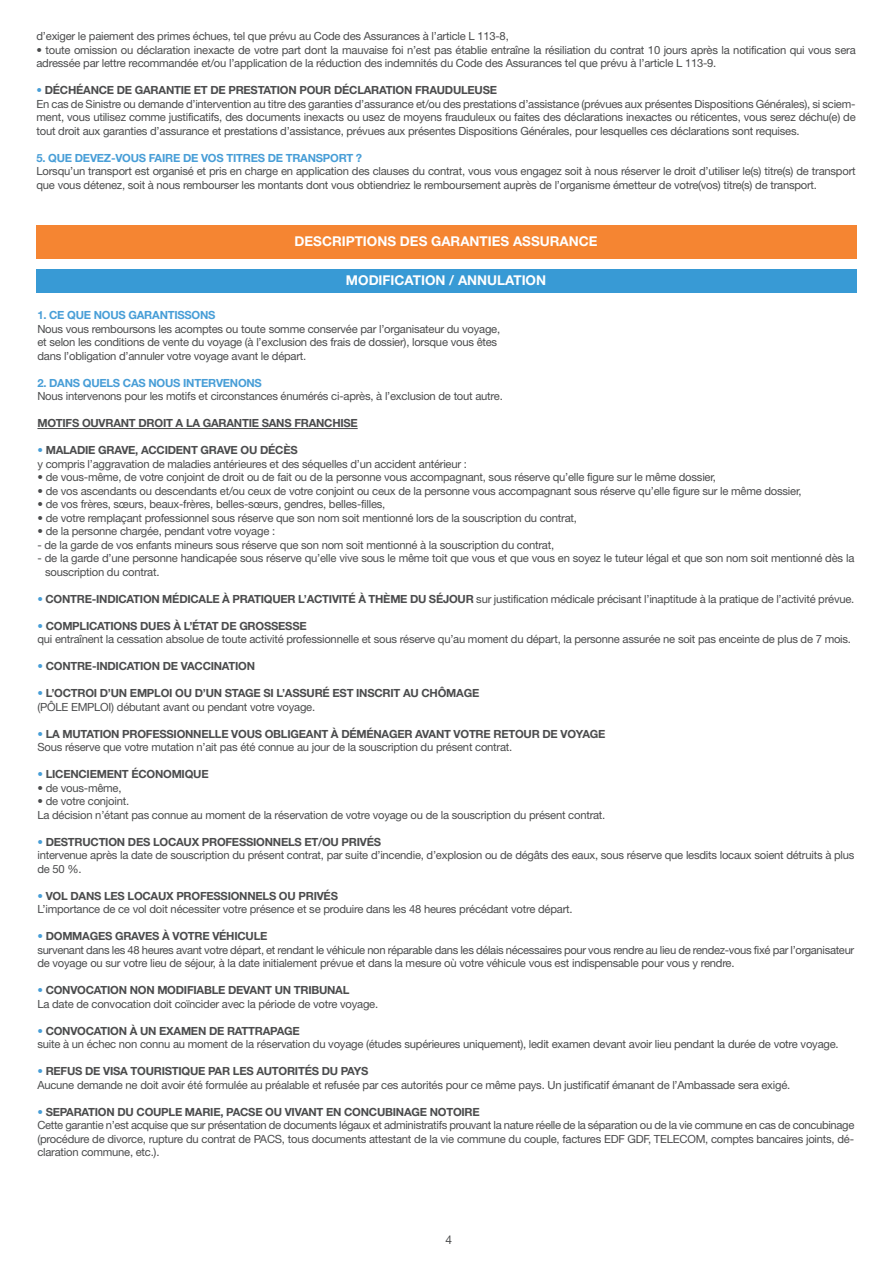
<style>
.page{position:relative;width:893px;height:1263px;background:#fff}
.page>*{position:absolute;margin:0;border:0;box-sizing:border-box;transform-origin:0 0}
.t1{font:700 13.5px "Helvetica Neue";color:#fff}
.t2{font:12px "Helvetica Neue";color:#4b4c4d}
.t3{font:11.25px/13.5px "Helvetica Neue";letter-spacing:-.02em;color:#4b4c4d}
.t4{font:700 11.25px/13.5px "Helvetica Neue";letter-spacing:-.02em;color:#4b4c4d}
.t5{font:700 11.25px "Helvetica Neue";letter-spacing:-.02em;color:#489ed7}
.s1{font-weight:500;color:#489ed7}
.s2{font-weight:700}
.s3{font-weight:400}
</style>
<div class="page">
<hr style="left:37px;top:428px;width:321px;height:1px;background:#4b4c4d">
<div style="left:36px;top:225px;width:820px;height:34px;background:#f58532"></div>
<div style="left:36px;top:270px;width:820px;height:23px;background:#389ad5"></div>
<p class="t3" style="left:37px;top:31px;width:474px">d’exiger le paiement des primes échues, tel que prévu au Code des Assurances à l’article L 113-8,</p>
<p class="t3" style="left:37px;top:44px;width:821px">• toute omission ou déclaration inexacte de votre part dont la mauvaise foi n’est pas établie entraîne la résiliation du contrat 10 jours après la notification qui vous sera adressée par lettre recommandée et/ou l’application de la réduction des indemnités du Code des Assurances tel que prévu à l’article L 113-9.</p>
<p class="t3" style="left:37px;top:85px;width:821px"><span class="s1">•</span> <span class="s2">DÉCHÉANCE DE GARANTIE ET DE PRESTATION POUR DÉCLARATION FRAUDULEUSE<br></span>En cas de Sinistre ou demande d’intervention au titre des garanties d’assurance et/ou des prestations d’assistance (prévues aux présentes Dispositions Générales), si sciem&shy;ment, vous utilisez comme justificatifs, des documents inexacts ou usez de moyens frauduleux ou faites des déclarations inexactes ou réticentes, vous serez déchu(e) de tout droit aux garanties d’assurance et prestations d’assistance, prévues aux présentes Dispositions Générales, pour lesquelles ces déclarations sont requises.</p>
<p class="t5" style="left:37px;top:154px;width:327px">5. QUE DEVEZ-VOUS FAIRE DE VOS TITRES DE TRANSPORT ?</p>
<p class="t3" style="left:37px;top:166px;width:821px">Lorsqu’un transport est organisé et pris en charge en application des clauses du contrat, vous vous engagez soit à nous réserver le droit d’utiliser le(s) titre(s) de transport que vous détenez, soit à nous rembourser les montants dont vous obtiendriez le remboursement auprès de l’organisme émetteur de votre(vos) titre(s) de transport.</p>
<p class="t1" style="left:295px;top:236px;width:304px">DESCRIPTIONS DES GARANTIES ASSURANCE</p>
<p class="t1" style="left:346px;top:275px;width:202px">MODIFICATION / ANNULATION</p>
<p class="t5" style="left:37px;top:311px;width:180px">1. CE QUE NOUS GARANTISSONS</p>
<p class="t3" style="left:37px;top:323px;width:464px">Nous vous remboursons les acomptes ou toute somme conservée par l’organisateur du voyage, et selon les conditions de vente du voyage (à l’exclusion des frais de dossier), lorsque vous êtes dans l’obligation d’annuler votre voyage avant le départ.</p>
<p class="t5" style="left:37px;top:379px;width:226px">2. DANS QUELS CAS NOUS INTERVENONS</p>
<p class="t3" style="left:37px;top:391px;width:467px">Nous intervenons pour les motifs et circonstances énumérés ci-après, à l’exclusion de tout autre.</p>
<p class="t4" style="left:37px;top:417px;width:322px">MOTIFS OUVRANT DROIT A LA GARANTIE SANS FRANCHISE</p>
<p class="t3" style="left:37px;top:445px;width:431px"><span class="s1">•</span> <span class="s2">MALADIE GRAVE, ACCIDENT GRAVE OU DÉCÈS<br></span>y compris l’aggravation de maladies antérieures et des séquelles d’un accident antérieur :</p>
<p class="t3" style="left:37px;top:472px;width:680px">• de vous-même, de votre conjoint de droit ou de fait ou de la personne vous accompagnant, sous réserve qu’elle figure sur le même dossier,</p>
<p class="t3" style="left:37px;top:485px;width:766px">• de vos ascendants ou descendants et/ou ceux de votre conjoint ou ceux de la personne vous accompagnant sous réserve qu’elle figure sur le même dossier,</p>
<p class="t3" style="left:37px;top:499px;width:349px">• de vos frères, sœurs, beaux-frères, belles-sœurs, gendres, belles-filles,</p>
<p class="t3" style="left:37px;top:512px;width:541px">• de votre remplaçant professionnel sous réserve que son nom soit mentionné lors de la souscription du contrat,</p>
<p class="t3" style="left:37px;top:526px;width:239px">• de la personne chargée, pendant votre voyage :</p>
<p class="t3" style="left:37px;top:539px;width:518px">- de la garde de vos enfants mineurs sous réserve que son nom soit mentionné à la souscription du contrat,</p>
<p class="t3" style="left:45px;top:553px;width:811px;text-indent:-8px">- de la garde d’une personne handicapée sous réserve qu’elle vive sous le même toit que vous et que vous en soyez le tuteur légal et que son nom soit mentionné dès la souscription du contrat.</p>
<p class="t3" style="left:37px;top:593px;width:818px"><span class="s1">•</span> <span class="s2">CONTRE-INDICATION MÉDICALE À PRATIQUER L’ACTIVITÉ À THÈME DU SÉJOUR</span> sur justification médicale précisant l’inaptitude à la pratique de l’activité prévue.</p>
<p class="t3" style="left:37px;top:620px;width:815px"><span class="s1">•</span> <span class="s2">COMPLICATIONS DUES À L’ÉTAT DE GROSSESSE<br></span>qui entraînent la cessation absolue de toute activité professionnelle et sous réserve qu’au moment du départ, la personne assurée ne soit pas enceinte de plus de 7 mois.</p>
<p class="t4" style="left:37px;top:660px;width:219px"><span class="s1">•</span> CONTRE-INDICATION DE VACCINATION</p>
<p class="t4" style="left:37px;top:687px;width:443px"><span class="s1">•</span> L’OCTROI D’UN EMPLOI OU D’UN STAGE SI L’ASSURÉ EST INSCRIT AU CHÔMAGE <span class="s3">(PÔLE EMPLOI) débutant avant ou pendant votre voyage.</span></p>
<p class="t3" style="left:37px;top:728px;width:569px"><span class="s1">•</span> <span class="s2">LA MUTATION PROFESSIONNELLE VOUS OBLIGEANT À DÉMÉNAGER AVANT VOTRE RETOUR DE VOYAGE<br></span>Sous réserve que votre mutation n’ait pas été connue au jour de la souscription du présent contrat.</p>
<p class="t4" style="left:37px;top:768px;width:173px"><span class="s1">•</span> LICENCIEMENT ÉCONOMIQUE</p>
<p class="t3" style="left:37px;top:782px;width:86px">• de vous-même,</p>
<p class="t3" style="left:37px;top:796px;width:569px">• de votre conjoint.<br>La décision n’étant pas connue au moment de la réservation de votre voyage ou de la souscription du présent contrat.</p>
<p class="t3" style="left:37px;top:836px;width:818px"><span class="s1">•</span> <span class="s2">DESTRUCTION DES LOCAUX PROFESSIONNELS ET/OU PRIVÉS<br></span>intervenue après la date de souscription du présent contrat, par suite d’incendie, d’explosion ou de dégâts des eaux, sous réserve que lesdits locaux soient détruits à plus de 50 %.</p>
<p class="t3" style="left:37px;top:890px;width:537px"><span class="s1">•</span> <span class="s2">VOL DANS LES LOCAUX PROFESSIONNELS OU PRIVÉS<br></span>L’importance de ce vol doit nécessiter votre présence et se produire dans les 48 heures précédant votre départ.</p>
<p class="t3" style="left:37px;top:931px;width:818px"><span class="s1">•</span> <span class="s2">DOMMAGES GRAVES À VOTRE VÉHICULE<br></span>survenant dans les 48 heures avant votre départ, et rendant le véhicule non réparable dans les délais nécessaires pour vous rendre au lieu de rendez-vous fixé par l’organisateur de voyage ou sur votre lieu de séjour, à la date initialement prévue et dans la mesure où votre véhicule vous est indispensable pour vous y rendre.</p>
<p class="t3" style="left:37px;top:985px;width:342px"><span class="s1">•</span> <span class="s2">CONVOCATION NON MODIFIABLE DEVANT UN TRIBUNAL<br></span>La date de convocation doit coïncider avec la période de votre voyage.</p>
<p class="t3" style="left:37px;top:1025px;width:803px"><span class="s1">•</span> <span class="s2">CONVOCATION À UN EXAMEN DE RATTRAPAGE<br></span>suite à un échec non connu au moment de la réservation du voyage (études supérieures uniquement), ledit examen devant avoir lieu pendant la durée de votre voyage.</p>
<p class="t3" style="left:37px;top:1066px;width:754px"><span class="s1">•</span> <span class="s2">REFUS DE VISA TOURISTIQUE PAR LES AUTORITÉS DU PAYS<br></span>Aucune demande ne doit avoir été formulée au préalable et refusée par ces autorités pour ce même pays. Un justificatif émanant de l’Ambassade sera exigé.</p>
<p class="t3" style="left:37px;top:1106px;width:818px"><span class="s1">•</span> <span class="s2">SEPARATION DU COUPLE MARIE, PACSE OU VIVANT EN CONCUBINAGE NOTOIRE<br></span>Cette garantie n’est acquise que sur présentation de documents légaux et administratifs prouvant la nature réelle de la séparation ou de la vie commune en cas de concubinage (procédure de divorce, rupture du contrat de PACS, tous documents attestant de la vie commune du couple, factures EDF GDF, TELECOM, comptes bancaires joints, dé&shy;claration commune, etc.).</p>
<p class="t2" style="left:445px;top:1235px;width:8px">4</p>
</div>
